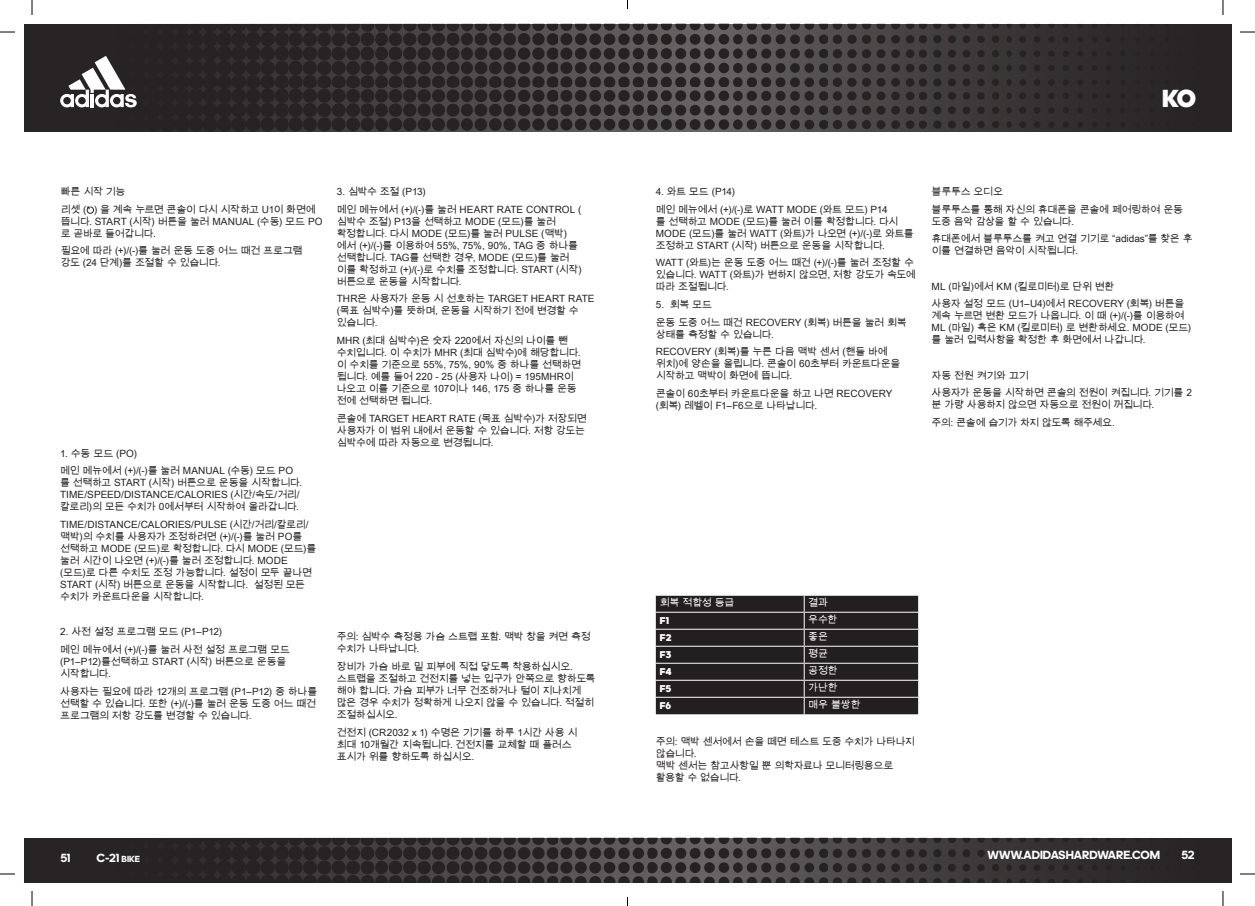
<style>
.page{position:relative;width:1255px;height:906px;background:#fff}
.page>*{position:absolute;margin:0;border:0;box-sizing:border-box;transform-origin:0 0}
.t1{font:900 25px "adineue PROTT";color:#fff}
.t2{font:700 12px "adineue PRO";color:#fff}
.t3{font:10px/12px "Arial Unicode MS";letter-spacing:-.03em;color:#231f20}
.t4{font:10px "Arial Unicode MS";letter-spacing:-.02em;color:#fff}
.t5{font:10px "Arial Unicode MS";letter-spacing:-.05em;color:#231f20}
.t6{font:900 10px "adineue PROTT";letter-spacing:.005em;color:#fff}
.s1{font-size:9px}
</style>
<div class="page">
<img style="left:24px;top:24px;width:1207px;height:107px">
<img style="left:24px;top:838px;width:1207px;height:44px">
<svg style="left:60px;top:56px;width:77px;height:51px"></svg>
<svg style="left:656px;top:595px;width:262px;height:119px;background:#302c2d"></svg>
<svg style="left:86px;top:206px;width:8px;height:8px"></svg>
<svg style="left:0;top:31px;width:15px;height:2px"></svg>
<svg style="left:1240px;top:31px;width:15px;height:2px"></svg>
<svg style="left:0;top:873px;width:15px;height:2px"></svg>
<svg style="left:1240px;top:873px;width:15px;height:2px"></svg>
<svg style="left:31px;top:0;width:2px;height:15px"></svg>
<svg style="left:31px;top:891px;width:2px;height:15px"></svg>
<svg style="left:1222px;top:0;width:1px;height:15px"></svg>
<svg style="left:1222px;top:891px;width:1px;height:15px"></svg>
<p class="t3" style="left:61px;top:185px;width:66px">빠른 시작 기능</p>
<p class="t3" style="left:61px;top:203px;width:263px">리셋 ( ) 을 계속 누르면 콘솔이 다시 시작하고 U1이 화면에 뜹니다. START (시작) 버튼을 눌러 MANUAL (수동) 모드 PO 로 곧바로 들어갑니다.</p>
<p class="t3" style="left:61px;top:244px;width:243px">필요에 따라 (+)/(-)를 눌러 운동 도중 어느 때건 프로그램 강도 (24 단계)를 조절할 수 있습니다.</p>
<p class="t3" style="left:60px;top:447px;width:78px">1. 수동 모드 (PO)</p>
<p class="t3" style="left:60px;top:464px;width:243px">메인 메뉴에서 (+)/(-)를 눌러 MANUAL (수동) 모드 PO 를 선택하고 START (시작) 버튼으로 운동을 시작합니다.<br>TIME/SPEED/DISTANCE/CALORIES (시간/속도/거리/ 칼로리)의 모든 수치가 0에서부터 시작하여 올라갑니다.</p>
<p class="t3" style="left:60px;top:518px;width:258px">TIME/DISTANCE/CALORIES/PULSE (시간/거리/칼로리/ 맥박)의 수치를 사용자가 조정하려면 (+)/(-)를 눌러 PO를 선택하고 MODE (모드)로 확정합니다. 다시 MODE (모드)를 눌러 시간이 나오면 (+)/(-)를 눌러 조정합니다. MODE (모드)로 다른 수치도 조정 가능합니다. 설정이 모두 끝나면<br>START (시작) 버튼으로 운동을 시작합니다. 설정된 모든 수치가 카운트다운을 시작합니다.</p>
<p class="t3" style="left:60px;top:625px;width:164px">2. 사전 설정 프로그램 모드 (P1–P12)</p>
<p class="t3" style="left:60px;top:643px;width:231px">메인 메뉴에서 (+)/(-)를 눌러 사전 설정 프로그램 모드 (P1–P12)를선택하고 START (시작) 버튼으로 운동을 시작합니다.</p>
<p class="t3" style="left:60px;top:685px;width:259px">사용자는 필요에 따라 12개의 프로그램 (P1–P12) 중 하나를 선택할 수 있습니다. 또한 (+)/(-)를 눌러 운동 도중 어느 때건 프로그램의 저항 강도를 변경할 수 있습니다.</p>
<p class="t3" style="left:337px;top:185px;width:90px">3. 심박수 조절 (P13)</p>
<p class="t3" style="left:337px;top:203px;width:246px">메인 메뉴에서 (+)/(-)를 눌러 HEART RATE CONTROL ( 심박수 조절) P13을 선택하고 MODE (모드)를 눌러 확정합니다. 다시 MODE (모드)를 눌러 PULSE (맥박) 에서 (+)/(-)를 이용하여 55%, 75%, 90%, TAG 중 하나를 선택합니다. TAG를 선택한 경우, MODE (모드)를 눌러 이를 확정하고 (+)/(-)로 수치를 조정합니다. START (시작) 버튼으로 운동을 시작합니다.</p>
<p class="t3" style="left:337px;top:292px;width:259px">THR은 사용자가 운동 시 선호하는 TARGET HEART RATE (목표 심박수)를 뜻하며, 운동을 시작하기 전에 변경할 수 있습니다.</p>
<p class="t3" style="left:337px;top:334px;width:246px">MHR (최대 심박수)은 숫자 220에서 자신의 나이를 뺀 수치입니다. 이 수치가 MHR (최대 심박수)에 해당합니다. 이 수치를 기준으로 55%, 75%, 90% 중 하나를 선택하면 됩니다. 예를 들어 220 - 25 (사용자 나이) = 195MHR이 나오고 이를 기준으로 107이나 146, 175 중 하나를 운동 전에 선택하면 됩니다.</p>
<p class="t3" style="left:337px;top:412px;width:251px">콘솔에 TARGET HEART RATE (목표 심박수)가 저장되면 사용자가 이 범위 내에서 운동할 수 있습니다. 저항 강도는 심박수에 따라 자동으로 변경됩니다.</p>
<p class="t3" style="left:337px;top:630px;width:255px">주의: 심박수 측정용 가슴 스트랩 포함. 맥박 창을 켜면 측정 수치가 나타납니다.</p>
<p class="t3" style="left:337px;top:660px;width:260px">장비가 가슴 바로 밑 피부에 직접 닿도록 착용하십시오. 스트랩을 조절하고 건전지를 넣는 입구가 안쪽으로 향하도록 해야 합니다. 가슴 피부가 너무 건조하거나 털이 지나치게 많은 경우 수치가 정확하게 나오지 않을 수 있습니다. 적절히 조절하십시오.</p>
<p class="t3" style="left:337px;top:725px;width:242px">건전지 (CR2032 x 1) 수명은 기기를 하루 1시간 사용 시 최대 10개월간 지속됩니다. 건전지를 교체할 때 플러스 표시가 위를 향하도록 하십시오.</p>
<p class="t1" style="left:1162px;top:83px;width:35px">KO</p>
<p class="t3" style="left:656px;top:185px;width:81px">4. 와트 모드 (P14)</p>
<p class="t3" style="left:656px;top:203px;width:259px">메인 메뉴에서 (+)/(-)로 WATT MODE (와트 모드) P14<br>를 선택하고 MODE (모드)를 눌러 이를 확정합니다. 다시 MODE (모드)를 눌러 WATT (와트)가 나오면 (+)/(-)로 와트를 조정하고 START (시작) 버튼으로 운동을 시작합니다.</p>
<p class="t3" style="left:656px;top:256px;width:261px">WATT (와트)는 운동 도중 어느 때건 (+)/(-)를 눌러 조정할 수 있습니다. WATT (와트)가 변하지 않으면, 저항 강도가 속도에 따라 조절됩니다.</p>
<p class="t3" style="left:656px;top:298px;width:58px">5. 회복 모드</p>
<p class="t3" style="left:656px;top:316px;width:252px">운동 도중 어느 때건 RECOVERY (회복) 버튼을 눌러 회복 상태를 측정할 수 있습니다.</p>
<p class="t3" style="left:656px;top:345px;width:246px">RECOVERY (회복)를 누른 다음 맥박 센서 (핸들 바에 위치)에 양손을 올립니다. 콘솔이 60초부터 카운트다운을 시작하고 맥박이 화면에 뜹니다.</p>
<p class="t3" style="left:656px;top:387px;width:238px">콘솔이 60초부터 카운트다운을 하고 나면 RECOVERY (회복) 레벨이 F1–F6으로 나타납니다.</p>
<p class="t3" style="left:931px;top:185px;width:73px">블루투스 오디오</p>
<p class="t3" style="left:931px;top:203px;width:253px">블루투스를 통해 자신의 휴대폰을 콘솔에 페어링하여 운동 도중 음악 감상을 할 수 있습니다.</p>
<p class="t3" style="left:931px;top:232px;width:263px">휴대폰에서 블루투스를 켜고 연결 기기로 “adidas”를 찾은 후 이를 연결하면 음악이 시작됩니다.</p>
<p class="t3" style="left:931px;top:280px;width:184px">ML (마일)에서 KM (킬로미터)로 단위 변환</p>
<p class="t3" style="left:931px;top:297px;width:261px">사용자 설정 모드 (U1–U4)에서 RECOVERY (회복) 버튼을 계속 누르면 변환 모드가 나옵니다. 이 때 (+)/(-)를 이용하여 ML (마일) 혹은 KM (킬로미터) 로 변환하세요. MODE (모드) 를 눌러 입력사항을 확정한 후 화면에서 나갑니다.</p>
<p class="t3" style="left:931px;top:369px;width:99px">자동 전원 켜기와 끄기</p>
<p class="t3" style="left:931px;top:386px;width:262px">사용자가 운동을 시작하면 콘솔의 전원이 켜집니다. 기기를 2 분 가량 사용하지 않으면 자동으로 전원이 꺼집니다.</p>
<p class="t5" style="left:931px;top:415px;width:185px">주의: 콘솔에 습기가 차지 않도록 해주세요.</p>
<p class="t4" style="left:660px;top:596px;width:76px">회복 적합성 등급</p>
<p class="t4" style="left:808px;top:596px;width:21px">결과</p>
<p class="t6" style="left:660px;top:614px;width:11px">F1</p>
<p class="t4" style="left:808px;top:613px;width:31px">우수한</p>
<p class="t6" style="left:660px;top:631px;width:13px">F2</p>
<p class="t4" style="left:808px;top:630px;width:21px">좋은</p>
<p class="t6" style="left:660px;top:648px;width:13px">F3</p>
<p class="t4" style="left:808px;top:647px;width:21px">평균</p>
<p class="t6" style="left:660px;top:665px;width:13px">F4</p>
<p class="t4" style="left:808px;top:664px;width:31px">공정한</p>
<p class="t6" style="left:660px;top:682px;width:13px">F5</p>
<p class="t4" style="left:808px;top:681px;width:31px">가난한</p>
<p class="t6" style="left:660px;top:699px;width:13px">F6</p>
<p class="t4" style="left:808px;top:698px;width:54px">매우 불쌍한</p>
<p class="t3" style="left:656px;top:735px;width:260px">주의: 맥박 센서에서 손을 떼면 테스트 도중 수치가 나타나지 않습니다.<br>맥박 센서는 참고사항일 뿐 의학자료나 모니터링용으로 활용할 수 없습니다.</p>
<p class="t2" style="left:60px;top:851px;width:11px">51</p>
<p class="t2" style="left:96px;top:851px;width:45px">C-21 <span class="s1">BIKE</span></p>
<p class="t2" style="left:987px;top:848px;width:174px">WWW.ADIDASHARDWARE.COM</p>
<p class="t2" style="left:1181px;top:848px;width:15px">52</p>
</div>
